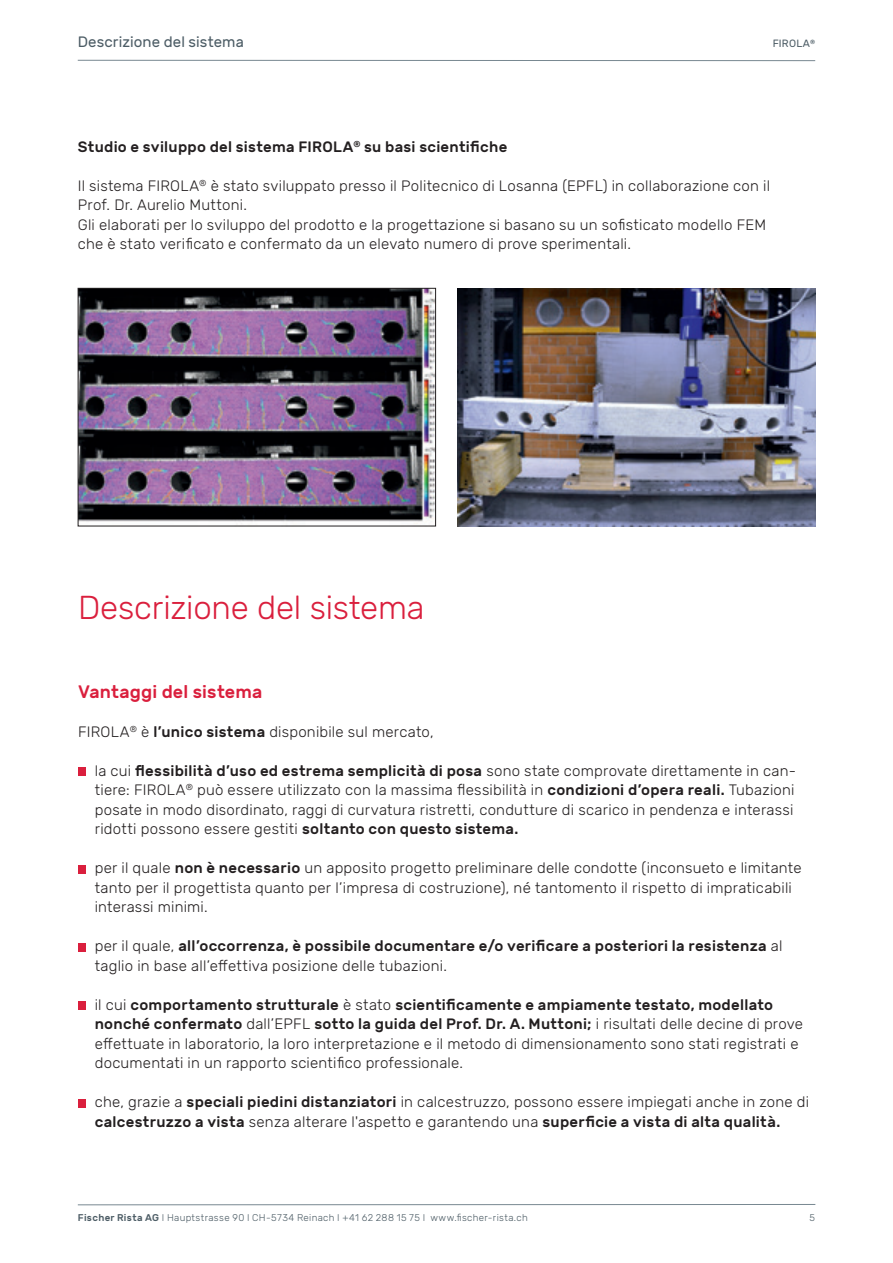
<style>
.page{position:relative;width:893px;height:1263px;background:#fff}
.page>*{position:absolute;margin:0;border:0;box-sizing:border-box;transform-origin:0 0}
.t1{font:300 33px "Rubik";letter-spacing:-.01em;color:#da1f3d}
.t2{font:500 18px "Rubik";letter-spacing:.01em;color:#da1f3d}
.t3{font:300 15px/19.5px "Rubik";letter-spacing:.015em;color:#231f20}
.t4{font:500 15px/19.5px "Rubik";letter-spacing:.02em;color:#231f20}
.t5{font:15px "Rubik";letter-spacing:.005em;color:#4c5c65}
.t6{font:10.5px "Rubik";letter-spacing:.02em;color:#4c5c65}
.t7{font:300 9.75px "Rubik";letter-spacing:.035em;color:#4c5c65}
.s1{font-weight:500}
.s2{font-weight:300}
</style>
<div class="page">
<hr style="left:78px;top:1204px;width:737px;height:1px;background:#788891">
<hr style="left:78px;top:60px;width:737px;height:1px;background:#788891">
<div style="left:78px;top:767px;width:8px;height:9px;background:#da1f3d"></div>
<div style="left:78px;top:865px;width:8px;height:8px;background:#da1f3d"></div>
<div style="left:78px;top:943px;width:8px;height:8px;background:#da1f3d"></div>
<div style="left:78px;top:1001px;width:8px;height:9px;background:#da1f3d"></div>
<div style="left:78px;top:1099px;width:8px;height:8px;background:#da1f3d"></div>
<img style="left:80px;top:290px;width:354px;height:234px">
<div style="left:78px;top:288px;width:358px;height:238px;border:1px solid #231f20"></div>
<img style="left:457px;top:288px;width:358px;height:238px">
<p class="t5" style="left:78px;top:34px;width:168px">Descrizione del sistema</p>
<p class="t6" style="left:773px;top:38px;width:44px">FIROLA<sup>®</sup></p>
<p class="t4" style="left:78px;top:137px;width:431px">Studio e sviluppo del sistema FIROLA<sup>®</sup> su basi scientifiche</p>
<p class="t3" style="left:78px;top:176px;width:694px">Il sistema FIROLA<sup>®</sup> è stato sviluppato presso il Politecnico di Losanna (EPFL) in collaborazione con il Prof. Dr. Aurelio Muttoni.<br>Gli elaborati per lo sviluppo del prodotto e la progettazione si basano su un sofisticato modello FEM che è stato verificato e confermato da un elevato numero di prove sperimentali.</p>
<h1 class="t1" style="left:78px;top:589px;width:348px">Descrizione del sistema</h1>
<p class="t2" style="left:78px;top:681px;width:186px">Vantaggi del sistema</p>
<p class="t3" style="left:78px;top:722px;width:357px">FIROLA<sup>®</sup> è <span class="s1">l’unico sistema</span> disponibile sul mercato,</p>
<p class="t3" style="left:95px;top:761px;width:703px">la cui <span class="s1">flessibilità d’uso ed estrema semplicità di posa</span> sono state comprovate direttamente in can&shy;tiere: FIROLA<sup>®</sup> può essere utilizzato con la massima flessibilità in <span class="s1">condizioni d’opera reali.</span> Tubazioni posate in modo disordinato, raggi di curvatura ristretti, condutture di scarico in pendenza e interassi ridotti possono essere gestiti <span class="s1">soltanto con questo sistema.</span></p>
<p class="t3" style="left:95px;top:858px;width:708px">per il quale <span class="s1">non è necessario</span> un apposito progetto preliminare delle condotte (inconsueto e limitante tanto per il progettista quanto per l’impresa di costruzione), né tantomento il rispetto di impraticabili interassi minimi.</p>
<p class="t4" style="left:95px;top:937px;width:689px"><span class="s2">per il quale,</span> all’occorrenza, è possibile documentare e/o verificare a posteriori la resistenza <span class="s2">al taglio in base all’effettiva posizione delle tubazioni.</span></p>
<p class="t3" style="left:95px;top:995px;width:710px">il cui <span class="s1">comportamento strutturale</span> è stato <span class="s1">scientificamente e ampiamente testato, modellato nonché confermato</span> dall’EPFL <span class="s1">sotto la guida del Prof. Dr. A. Muttoni;</span> i risultati delle decine di prove effettuate in laboratorio, la loro interpretazione e il metodo di dimensionamento sono stati registrati e documentati in un rapporto scientifico professionale.</p>
<p class="t3" style="left:95px;top:1092px;width:716px">che, grazie a <span class="s1">speciali piedini distanziatori</span> in calcestruzzo, possono essere impiegati anche in zone di <span class="s1">calcestruzzo a vista</span> senza alterare l'aspetto e garantendo una <span class="s1">superficie a vista di alta qualità.</span></p>
<p class="t7" style="left:78px;top:1212px;width:451px"><span class="s1">Fischer Rista AG</span> I Hauptstrasse 90 I CH-5734 Reinach I +41 62 288 15 75 I www.fischer-rista.ch</p>
<p class="t7" style="left:810px;top:1212px;width:7px">5</p>
</div>
